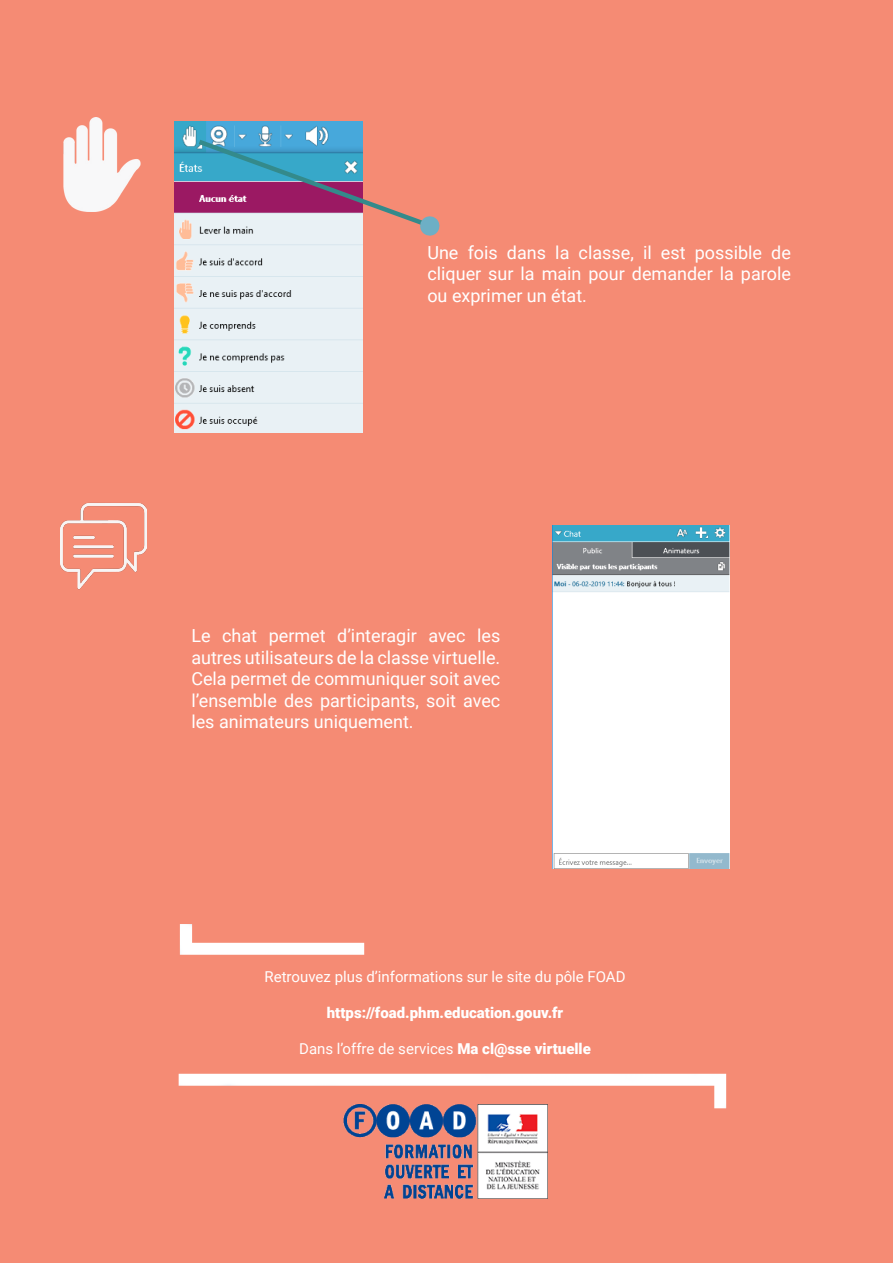
<style>
.page{position:relative;width:893px;height:1263px;background:#f58b74}
.page>*{position:absolute;margin:0;border:0;box-sizing:border-box;transform-origin:0 0}
.t1{font:18px/21.6px "Roboto";color:#fff;text-align:justify}
.t2{font:15px "Roboto";color:#fff}
.t3{font:900 15px "Roboto";color:#fff}
.s1{font-weight:900}
</style>
<div class="page">
<img style="left:60px;top:502px;width:87px;height:88px">
<img style="left:553px;top:526px;width:176px;height:342px">
<img style="left:178px;top:1073px;width:549px;height:59px">
<img style="left:179px;top:924px;width:186px;height:31px">
<img style="left:343px;top:1100px;width:204px;height:99px">
<img style="left:63px;top:118px;width:78px;height:93px">
<img style="left:174px;top:122px;width:188px;height:310px">
<svg style="left:194px;top:136px;width:246px;height:101px"></svg>
<p class="t1" style="left:427px;top:241px;width:365px">Une fois dans la classe, il est possible de cliquer sur la main pour demander la parole ou exprimer un état.</p>
<p class="t1" style="left:191px;top:624px;width:310px">Le chat permet d’interagir avec les autres utilisateurs de la classe virtuelle.<br>Cela permet de communiquer soit avec l’ensemble des participants, soit avec les animateurs uniquement.</p>
<p class="t2" style="left:265px;top:966px;width:363px">Retrouvez plus d’informations sur le site du pôle FOAD</p>
<p class="t3" style="left:327px;top:1002px;width:238px">https://foad.phm.education.gouv.fr</p>
<p class="t2" style="left:299px;top:1038px;width:293px">Dans l’offre de services <span class="s1">Ma cl@sse virtuelle</span></p>
</div>
